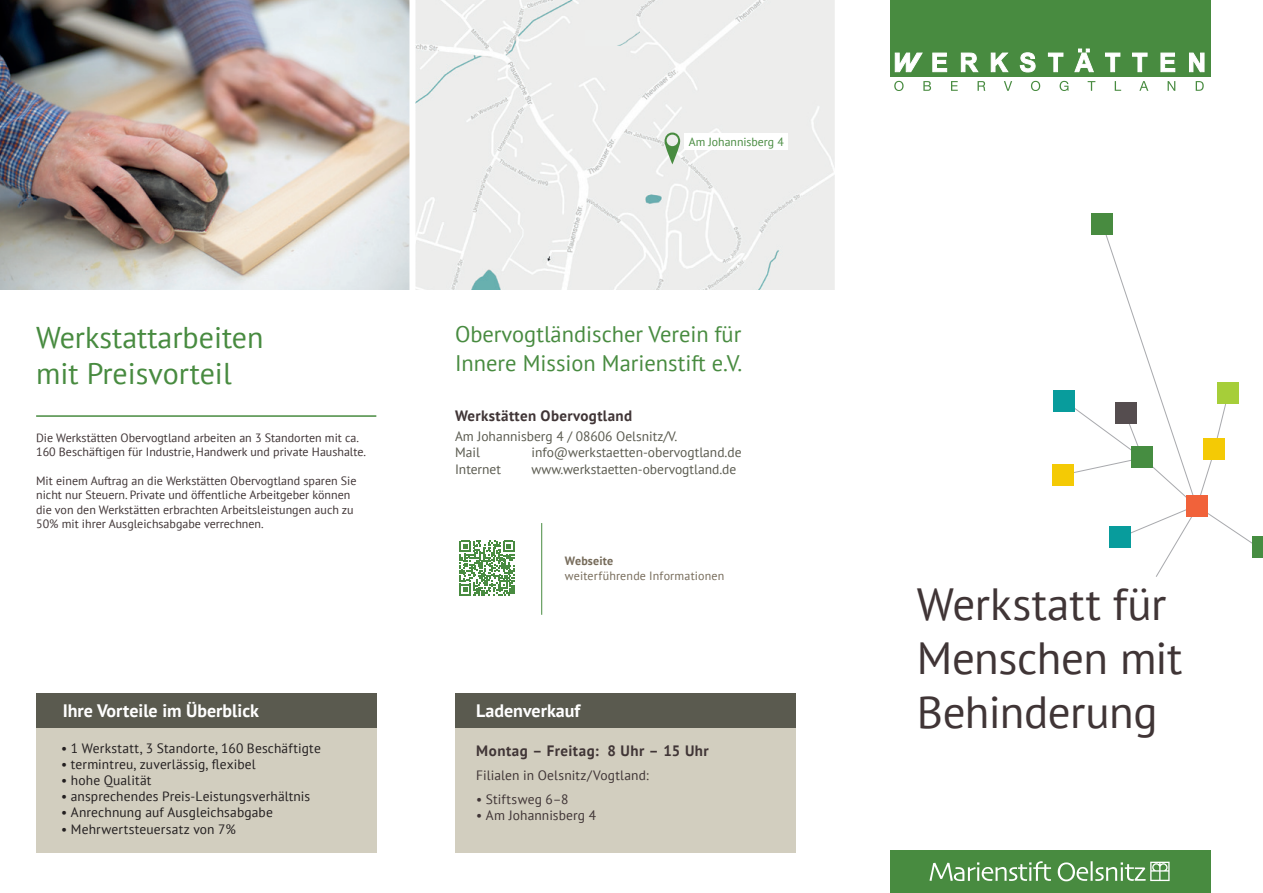
<style>
.page{position:relative;width:1263px;height:893px;background:#fff}
.page>*{position:absolute;margin:0;border:0;box-sizing:border-box;transform-origin:0 0}
.t1{font:45px/54px "PT Sans";letter-spacing:-.01em;color:#403536}
.t2{font:30px/36px "PT Sans";color:#488b40}
.t3{font:22.5px/28.8px "PT Sans";color:#488b40}
.t4{font:700 18px "PT Sans";color:#fff}
.t5{font:700 15px "PT Sans";letter-spacing:.025em;color:#403536}
.t6{font:13.5px "PT Sans";letter-spacing:.01em;color:#231f20}
.t7{font:13.5px/16.5px "PT Sans";color:#5a5a4f}
.t8{font:13.5px "PT Sans";letter-spacing:.01em;color:#403536}
.t9{font:12px/14.4px "PT Sans";color:#403536}
.t10{font:12px "PT Sans";letter-spacing:.015em;color:#766b5a}
.t11{font:700 12px "PT Sans";letter-spacing:.015em;color:#766b5a}
.t12{font:11.85px "PT Sans";color:#488b40}
</style>
<div class="page">
<img style="left:0;top:0;width:835px;height:290px">
<div style="left:890px;top:0;width:321px;height:76px;background:#488b40"></div>
<svg style="left:895px;top:49px;width:309px;height:23px"></svg>
<svg style="left:894px;top:81px;width:310px;height:10px"></svg>
<div style="left:890px;top:850px;width:321px;height:43px;background:#488b40"></div>
<svg style="left:929px;top:861px;width:240px;height:20px"></svg>
<div style="left:455px;top:727px;width:340px;height:125px;background:#d2cebf"></div>
<div style="left:455px;top:693px;width:340px;height:34px;background:#5a5a4f"></div>
<img style="left:586px;top:30px;width:53px;height:15px">
<svg style="left:664px;top:133px;width:16px;height:31px"></svg>
<div style="left:685px;top:133px;width:103px;height:17px;background:#fff"></div>
<div style="left:36px;top:727px;width:340px;height:125px;background:#d2cebf"></div>
<div style="left:36px;top:693px;width:340px;height:34px;background:#5a5a4f"></div>
<hr style="left:36px;top:415px;width:340px;height:2px;background:#488b40">
<svg style="left:1057px;top:235px;width:196px;height:342px"></svg>
<div style="left:1053px;top:390px;width:22px;height:21px;background:#089c9c"></div>
<div style="left:1091px;top:214px;width:22px;height:21px;background:#488b40"></div>
<div style="left:1115px;top:403px;width:21px;height:21px;background:#554d4f"></div>
<div style="left:1109px;top:526px;width:22px;height:21px;background:#089c9c"></div>
<div style="left:1131px;top:447px;width:22px;height:21px;background:#468d41"></div>
<div style="left:1217px;top:382px;width:22px;height:21px;background:#a6ce39"></div>
<div style="left:1203px;top:439px;width:22px;height:21px;background:#f4ca05"></div>
<div style="left:1253px;top:536px;width:10px;height:22px;background:#468d41"></div>
<div style="left:1186px;top:496px;width:21px;height:21px;background:#f1623a"></div>
<div style="left:1052px;top:465px;width:21px;height:21px;background:#f4ca05"></div>
<hr style="left:541px;top:523px;width:1px;height:92px;background:#488b40">
<svg style="left:459px;top:540px;width:55px;height:55px"></svg>
<div style="left:409px;top:0;width:6px;height:319px;background:#fff"></div>
<h2 class="t2" style="left:36px;top:319px;width:229px">Werkstattarbeiten mit Preisvorteil</h2>
<p class="t9" style="left:36px;top:430px;width:331px">Die Werkstätten Obervogtland arbeiten an 3 Standorten mit ca.<br>160 Beschäftigen für Industrie, Handwerk und private Haushalte.</p>
<p class="t9" style="left:36px;top:473px;width:322px">Mit einem Auftrag an die Werkstätten Obervogtland sparen Sie nicht nur Steuern. Private und öffentliche Arbeitgeber können die von den Werkstätten erbrachten Arbeitsleistungen auch zu 50% mit ihrer Ausgleichsabgabe verrechnen.</p>
<h3 class="t4" style="left:63px;top:698px;width:198px">Ihre Vorteile im Überblick</h3>
<p class="t6" style="left:61px;top:739px;width:261px">• 1 Werkstatt, 3 Standorte, 160 Beschäftigte</p>
<p class="t6" style="left:61px;top:755px;width:196px">• termintreu, zuverlässig, flexibel</p>
<p class="t6" style="left:61px;top:771px;width:92px">• hohe Qualität</p>
<p class="t6" style="left:61px;top:788px;width:251px">• ansprechendes Preis-Leistungsverhältnis</p>
<p class="t6" style="left:61px;top:804px;width:213px">• Anrechnung auf Ausgleichsabgabe</p>
<p class="t6" style="left:61px;top:820px;width:176px">• Mehrwertsteuersatz von 7%</p>
<p class="t12" style="left:689px;top:134px;width:97px">Am Johannisberg 4</p>
<h3 class="t3" style="left:455px;top:319px;width:289px">Obervogtländischer Verein für<br>Innere Mission Marienstift e.V.</h3>
<p class="t5" style="left:455px;top:406px;width:179px">Werkstätten Obervogtland</p>
<p class="t7" style="left:455px;top:428px;width:224px">Am Johannisberg 4 / 08606 Oelsnitz/V.<br>Mail</p>
<p class="t7" style="left:531px;top:444px;width:212px">info@werkstaetten-obervogtland.de</p>
<p class="t7" style="left:455px;top:461px;width:48px">Internet</p>
<p class="t7" style="left:531px;top:461px;width:206px">www.werkstaetten-obervogtland.de</p>
<p class="t11" style="left:565px;top:553px;width:50px">Webseite</p>
<p class="t10" style="left:565px;top:568px;width:161px">weiterführende Informationen</p>
<h3 class="t4" style="left:476px;top:698px;width:105px">Ladenverkauf</h3>
<p class="t5" style="left:476px;top:740px;width:234px">Montag – Freitag: 8 Uhr – 15 Uhr</p>
<p class="t8" style="left:476px;top:766px;width:174px">Filialen in Oelsnitz/Vogtland:</p>
<p class="t8" style="left:476px;top:790px;width:94px">• Stiftsweg 6–8</p>
<p class="t8" style="left:476px;top:806px;width:121px">• Am Johannisberg 4</p>
<h1 class="t1" style="left:917px;top:576px;width:267px">Werkstatt für<br>Menschen mit<br>Behinderung</h1>
</div>
